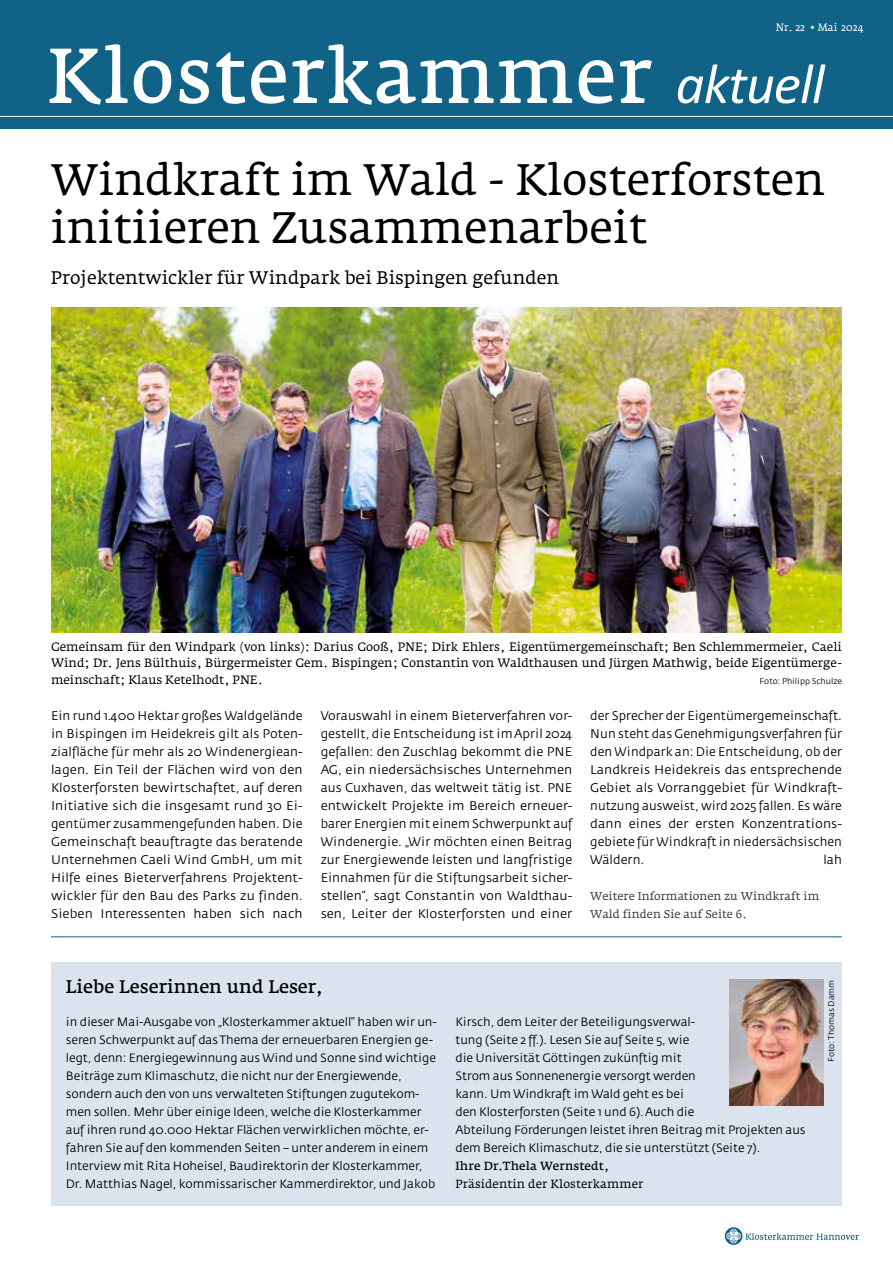
<style>
.page{position:relative;width:893px;height:1263px;background:#fff}
.page>*{position:absolute;margin:0;border:0;box-sizing:border-box;transform-origin:0 0}
.t1{font:76.8px "Fedra Serif A";letter-spacing:.025em;color:#fff;scale:.95 1}
.t2{font:43.5px/48px "Fedra Serif A";color:#000}
.t3{font:18px "Fedra Serif A";color:#000}
.t4{font:18px "Fedra Serif A";color:#000}
.t5{font:12.45px/18px "Fedra Sans";letter-spacing:.005em;color:#000;text-align:justify}
.t6{font:12px/18px "Fedra Sans";letter-spacing:-.005em;color:#000}
.t7{font:12px/16.5px "Fedra Serif A";color:#000;text-align:justify}
.t8{font:11.7px "Fedra Serif A";letter-spacing:.01em;color:#000}
.t9{font:11.7px "Fedra Serif A";letter-spacing:.01em;color:#000}
.t10{font:11.25px/18px "Fedra Serif A";letter-spacing:.005em;color:#3c3c3b}
.t11{font:10.5px "Fedra Serif A";letter-spacing:.005em;color:#fff;scale:.95 1}
.t12{font:8.25px "Fedra Sans";color:#000}
.s1{font-family:"Calibri";font-style:italic;font-size:56.7px}
</style>
<div class="page">
<div style="left:0;top:0;width:893px;height:128px;background:#106386"></div>
<hr style="left:0;top:116px;width:893px;height:1px;background:#fff">
<img style="left:51px;top:307px;width:791px;height:325px">
<div style="left:51px;top:962px;width:791px;height:244px;background:#dbe4ee"></div>
<img style="left:730px;top:979px;width:93px;height:126px">
<hr style="left:51px;top:936px;width:791px;height:1px;background:#106386">
<svg style="left:725px;top:1227px;width:17px;height:18px"></svg>
<svg style="left:726px;top:1229px;width:133px;height:14px"></svg>
<p class="t11" style="left:776px;top:21px;width:93px">Nr. 22 • Mai 2024</p>
<h1 class="t1" style="left:47px;top:32px;width:820px">Klosterkammer <span class="s1">aktuell</span></h1>
<h2 class="t2" style="left:51px;top:156px;width:776px">Windkraft im Wald - Klosterforsten initiieren Zusammenarbeit</h2>
<h3 class="t3" style="left:51px;top:267px;width:510px">Projektentwickler für Windpark bei Bispingen gefunden</h3>
<p class="t7" style="left:51px;top:638px;width:792px">Gemeinsam für den Windpark (von links): Darius Gooß, PNE; Dirk Ehlers, Eigentümergemeinschaft; Ben Schlemmermeier, Caeli Wind; Dr. Jens Bülthuis, Bürgermeister Gem. Bispingen; Constantin von Waldthausen und Jürgen Mathwig, beide Eigentümerge&shy;meinschaft; Klaus Ketelhodt, PNE.</p>
<p class="t12" style="left:760px;top:677px;width:84px">Foto: Philipp Schulze</p>
<p class="t5" style="left:51px;top:707px;width:253px">Ein rund 1.400 Hektar großes Waldgelände in Bispingen im Heidekreis gilt als Poten&shy;zialfläche für mehr als 20 Windenergiean&shy;lagen. Ein Teil der Flächen wird von den Klosterforsten bewirtschaftet, auf deren Initiative sich die insgesamt rund 30 Ei&shy;gentümer zusammengefunden haben. Die Gemeinschaft beauftragte das beratende Unternehmen Caeli Wind GmbH, um mit Hilfe eines Bieterverfahrens Projektent&shy;wickler für den Bau des Parks zu finden.<br>Sieben Interessenten haben sich nach</p>
<p class="t5" style="left:321px;top:707px;width:253px">Vorauswahl in einem Bieterverfahren vor&shy;gestellt, die Entscheidung ist im April 2024 gefallen: den Zuschlag bekommt die PNE AG, ein niedersächsisches Unternehmen aus Cuxhaven, das weltweit tätig ist. PNE entwickelt Projekte im Bereich erneuer&shy;barer Energien mit einem Schwerpunkt auf Windenergie. „Wir möchten einen Beitrag zur Energiewende leisten und langfristige Einnahmen für die Stiftungsarbeit sicher&shy;stellen“, sagt Constantin von Waldthau&shy;sen, Leiter der Klosterforsten und einer</p>
<p class="t5" style="left:590px;top:707px;width:253px">der Sprecher der Eigentümergemeinschaft.<br>Nun steht das Genehmigungsverfahren für den Windpark an: Die Entscheidung, ob der Landkreis Heidekreis das entsprechende Gebiet als Vorranggebiet für Windkraft&shy;nutzung ausweist, wird 2025 fallen. Es wäre dann eines der ersten Konzentrations&shy;gebiete für Windkraft in niedersächsischen Wäldern.</p>
<p class="t5" style="left:823px;top:851px;width:20px">lah</p>
<p class="t10" style="left:590px;top:887px;width:231px">Weitere Informationen zu Windkraft im<br>Wald finden Sie auf Seite 6.</p>
<h3 class="t4" style="left:66px;top:976px;width:259px">Liebe Leserinnen und Leser,</h3>
<p class="t6" style="left:66px;top:1013px;width:372px">in dieser Mai-Ausgabe von „Klosterkammer aktuell“ haben wir un&shy;seren Schwerpunkt auf das Thema der erneuerbaren Energien ge&shy;legt, denn: Energiegewinnung aus Wind und Sonne sind wichtige Beiträge zum Klimaschutz, die nicht nur der Energiewende, sondern auch den von uns verwalteten Stiftungen zugutekom&shy;men sollen. Mehr über einige Ideen, welche die Klosterkammer auf ihren rund 40.000 Hektar Flächen verwirklichen möchte, er&shy;fahren Sie auf den kommenden Seiten – unter anderem in einem Interview mit Rita Hoheisel, Baudirektorin der Klosterkammer, Dr. Matthias Nagel, kommissarischer Kammerdirektor, und Jakob</p>
<p class="t6" style="left:455px;top:1013px;width:352px">Kirsch, dem Leiter der Beteiligungsverwal-<br>tung (Seite 2 ff.). Lesen Sie auf Seite 5, wie<br>die Universität Göttingen zukünftig mit<br>Strom aus Sonnenenergie versorgt werden<br>kann. Um Windkraft im Wald geht es bei<br>den Klosterforsten (Seite 1 und 6). Auch die<br>Abteilung Förderungen leistet ihren Beitrag mit Projekten aus dem Bereich Klimaschutz, die sie unterstützt (Seite 7).</p>
<p class="t9" style="left:455px;top:1159px;width:155px">Ihre Dr.Thela Wernstedt,</p>
<p class="t8" style="left:455px;top:1177px;width:189px">Präsidentin der Klosterkammer</p>
<p class="t12" style="left:827px;top:1062px;width:84px;rotate:-90deg">Foto: Thomas Damm</p>
</div>
